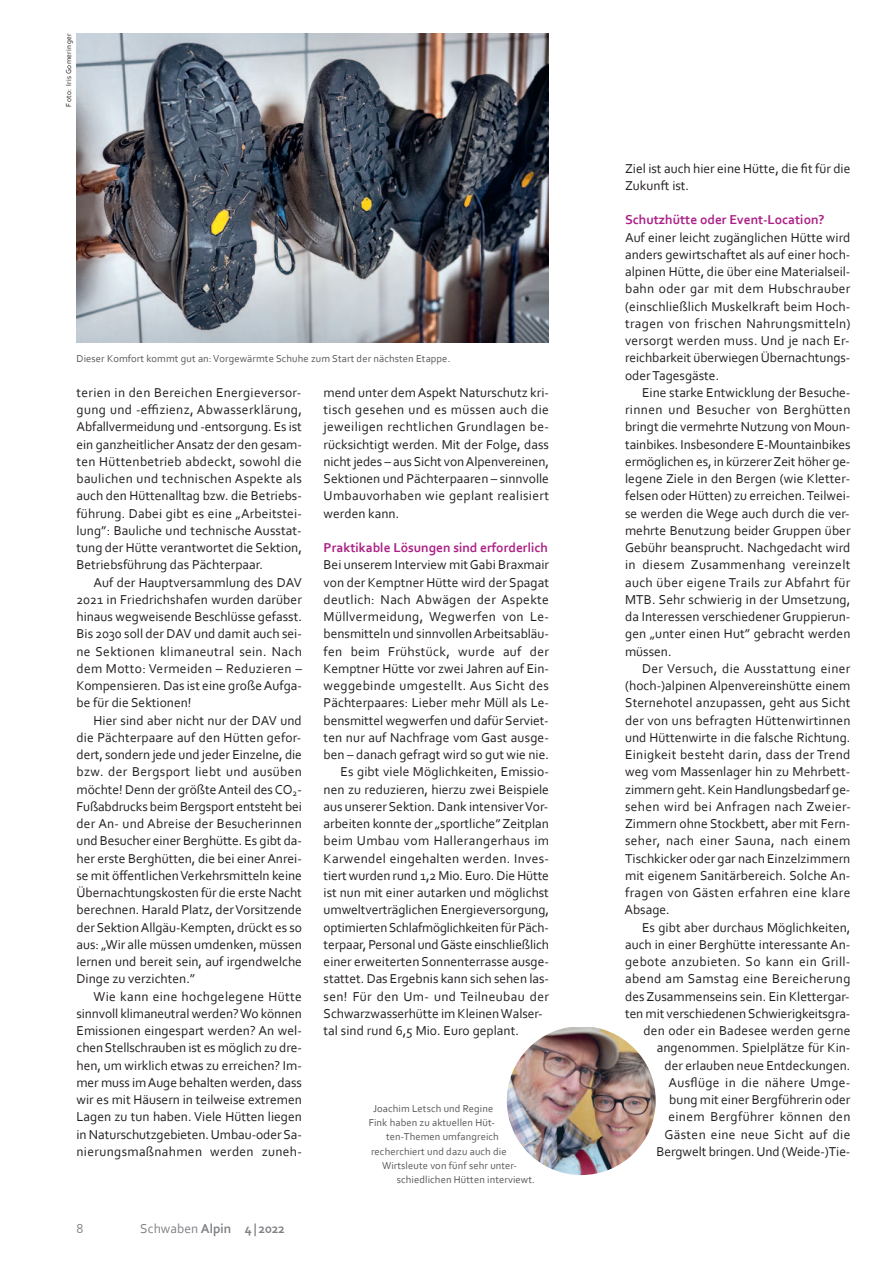
<style>
.page{position:relative;width:893px;height:1263px;background:#fff}
.page>*{position:absolute;margin:0;border:0;box-sizing:border-box;transform-origin:0 0}
.t1{font:13.5px/17.2px "Corbel";color:#231f20;text-align:justify}
.t2{font:700 13.5px "Corbel";color:#ac2186}
.t3{font:700 13.5px "Corbel";color:#808285}
.t4{font:13.5px "Corbel";color:#808285}
.t5{font:10.5px "Corbel";letter-spacing:.01em;color:#57585a}
.t6{font:7.5px "Corbel";letter-spacing:.05em;color:#231f20}
.s1{font-weight:400}
</style>
<div class="page">
<img style="left:507px;top:1028px;width:149px;height:147px">
<img style="left:77px;top:33px;width:472px;height:309px">
<p class="t6" style="left:64px;top:107px;width:75px;rotate:-90deg">Foto: Iris Gomeringer</p>
<p class="t5" style="left:77px;top:352px;width:375px">Dieser Komfort kommt gut an: Vorgewärmte Schuhe zum Start der nächsten Etappe.</p>
<p class="t1" style="left:77px;top:384px;width:227px">terien in den Bereichen Energieversor‐ gung und ‐effizienz, Abwasserklärung, Abfallvermeidung und ‐entsorgung. Es ist ein ganzheitlicher Ansatz der den gesam‐ ten Hüttenbetrieb abdeckt, sowohl die baulichen und technischen Aspekte als auch den Hüttenalltag bzw. die Betriebs‐ führung. Dabei gibt es eine „Arbeitstei‐ lung”: Bauliche und technische Ausstat‐ tung der Hütte verantwortet die Sektion, Betriebsführung das Pächterpaar.</p>
<p class="t1" style="left:77px;top:573px;width:227px;text-indent:17px">Auf der Hauptversammlung des DAV 2021 in Friedrichshafen wurden darüber hinaus wegweisende Beschlüsse gefasst.<br>Bis 2030 soll der DAV und damit auch sei‐ ne Sektionen klimaneutral sein. Nach dem Motto: Vermeiden – Reduzieren – Kompensieren. Das ist eine große Aufga‐ be für die Sektionen!</p>
<p class="t1" style="left:77px;top:711px;width:227px;text-indent:17px">Hier sind aber nicht nur der DAV und die Pächterpaare auf den Hütten gefor‐ dert, sondern jede und jeder Einzelne, die bzw. der Bergsport liebt und ausüben möchte! Denn der größte Anteil des CO<sub>2</sub>‐ Fußabdrucks beim Bergsport entsteht bei der An‐ und Abreise der Besucherinnen und Besucher einer Berghütte. Es gibt da‐ her erste Berghütten, die bei einer Anrei‐ se mit öffentlichen Verkehrsmitteln keine Übernachtungskosten für die erste Nacht berechnen. Harald Platz, der Vorsitzende der Sektion Allgäu‐Kempten, drückt es so aus: „Wir alle müssen umdenken, müssen lernen und bereit sein, auf irgendwelche Dinge zu verzichten.”</p>
<p class="t1" style="left:77px;top:987px;width:227px;text-indent:17px">Wie kann eine hochgelegene Hütte sinnvoll klimaneutral werden? Wo können Emissionen eingespart werden? An wel‐ chen Stellschrauben ist es möglich zu dre‐ hen, um wirklich etwas zu erreichen? Im‐ mer muss im Auge behalten werden, dass wir es mit Häusern in teilweise extremen Lagen zu tun haben. Viele Hütten liegen in Naturschutzgebieten. Umbau‐oder Sa‐ nierungsmaßnahmen werden zuneh‐</p>
<p class="t4" style="left:77px;top:1220px;width:8px">8</p>
<p class="t3" style="left:140px;top:1220px;width:146px"><span class="s1">Schwaben</span> Alpin 4| 2022</p>
<p class="t1" style="left:324px;top:384px;width:227px">mend unter dem Aspekt Naturschutz kri‐ tisch gesehen und es müssen auch die jeweiligen rechtlichen Grundlagen be‐ rücksichtigt werden. Mit der Folge, dass nicht jedes – aus Sicht von Alpenvereinen, Sektionen und Pächterpaaren – sinnvolle Umbauvorhaben wie geplant realisiert werden kann.</p>
<p class="t2" style="left:324px;top:539px;width:226px">Praktikable Lösungen sind erforderlich</p>
<p class="t1" style="left:324px;top:556px;width:227px">Bei unserem Interview mit Gabi Braxmair von der Kemptner Hütte wird der Spagat deutlich: Nach Abwägen der Aspekte Müllvermeidung, Wegwerfen von Le‐ bensmitteln und sinnvollen Arbeitsabläu‐ fen beim Frühstück, wurde auf der Kemptner Hütte vor zwei Jahren auf Ein‐ weggebinde umgestellt. Aus Sicht des Pächterpaares: Lieber mehr Müll als Le‐ bensmittel wegwerfen und dafür Serviet‐ ten nur auf Nachfrage vom Gast ausge‐ ben – danach gefragt wird so gut wie nie.</p>
<p class="t1" style="left:324px;top:763px;width:227px;text-align:left;text-indent:17px">Es gibt viele Möglichkeiten, Emissio‐ nen zu reduzieren, hierzu zwei Beispiele aus unserer Sektion. Dank intensiver Vor‐ arbeiten konnte der „sportliche” Zeitplan beim Umbau vom Hallerangerhaus im Karwendel eingehalten werden. Inves‐ tiert wurden rund 1,2 Mio. Euro. Die Hütte ist nun mit einer autarken und möglichst umweltverträglichen Energieversorgung, optimierten Schlafmöglichkeiten für Päch‐ terpaar, Personal und Gäste einschließlich einer erweiterten Sonnenterrasse ausge‐ stattet. Das Ergebnis kann sich sehen las‐ sen! Für den Um‐ und Teilneubau der Schwarzwasserhütte im Kleinen Walser‐ tal sind rund 6,5 Mio. Euro geplant.</p>
<p class="t5" style="left:373px;top:1102px;width:122px">Joachim Letsch und Regine</p>
<p class="t5" style="left:369px;top:1116px;width:128px">Fink haben zu aktuellen Hüt‐</p>
<p class="t5" style="left:386px;top:1130px;width:114px">ten‐Themen umfangreich</p>
<p class="t5" style="left:371px;top:1145px;width:137px">recherchiert und dazu auch die</p>
<p class="t5" style="left:382px;top:1159px;width:137px">Wirtsleute von fünf sehr unter‐</p>
<p class="t5" style="left:397px;top:1173px;width:140px">schiedlichen Hütten interviewt.</p>
<p class="t1" style="left:625px;top:159px;width:227px">Ziel ist auch hier eine Hütte, die fit für die<br>Zukunft ist.</p>
<p class="t2" style="left:625px;top:211px;width:201px">Schutzhütte oder Event‐Location?</p>
<p class="t1" style="left:625px;top:228px;width:227px">Auf einer leicht zugänglichen Hütte wird anders gewirtschaftet als auf einer hoch‐ alpinen Hütte, die über eine Materialseil‐ bahn oder gar mit dem Hubschrauber (einschließlich Muskelkraft beim Hoch‐ tragen von frischen Nahrungsmitteln) versorgt werden muss. Und je nach Er‐ reichbarkeit überwiegen Übernachtungs‐ oder Tagesgäste.</p>
<p class="t1" style="left:625px;top:384px;width:227px;text-indent:17px">Eine starke Entwicklung der Besuche‐ rinnen und Besucher von Berghütten bringt die vermehrte Nutzung von Moun‐ tainbikes. Insbesondere E‐Mountainbikes ermöglichen es, in kürzerer Zeit höher ge‐ legene Ziele in den Bergen (wie Kletter‐ felsen oder Hütten) zu erreichen. Teilwei‐ se werden die Wege auch durch die ver‐ mehrte Benutzung beider Gruppen über Gebühr beansprucht. Nachgedacht wird in diesem Zusammenhang vereinzelt auch über eigene Trails zur Abfahrt für MTB. Sehr schwierig in der Umsetzung, da Interessen verschiedener Gruppierun‐ gen „unter einen Hut” gebracht werden müssen.</p>
<p class="t1" style="left:624px;top:660px;width:228px;text-indent:18px">Der Versuch, die Ausstattung einer (hoch‐)alpinen Alpenvereinshütte einem Sternehotel anzupassen, geht aus Sicht der von uns befragten Hüttenwirtinnen und Hüttenwirte in die falsche Richtung.<br>Einigkeit besteht darin, dass der Trend weg vom Massenlager hin zu Mehrbett‐ zimmern geht. Kein Handlungsbedarf ge‐ sehen wird bei Anfragen nach Zweier‐ Zimmern ohne Stockbett, aber mit Fern‐ seher, nach einer Sauna, nach einem Tischkicker oder gar nach Einzelzimmern mit eigenem Sanitärbereich. Solche An‐ fragen von Gästen erfahren eine klare Absage.</p>
<p class="t1" style="left:625px;top:918px;width:227px;text-align:right">Es gibt aber durchaus Möglichkeiten, auch in einer Berghütte interessante An‐ gebote anzubieten. So kann ein Grill‐ abend am Samstag eine Bereicherung des Zusammenseins sein. Ein Klettergar‐ ten mit verschiedenen Schwierigkeitsgra‐ den oder ein Badesee werden gerne angenommen. Spielplätze für Kin‐<br>der erlauben neue Entdeckungen.<br>Ausflüge in die nähere Umge‐<br>bung mit einer Bergführerin oder<br>einem Bergführer können den Gästen eine neue Sicht auf die Bergwelt bringen. Und (Weide‐)Tie‐</p>
</div>
